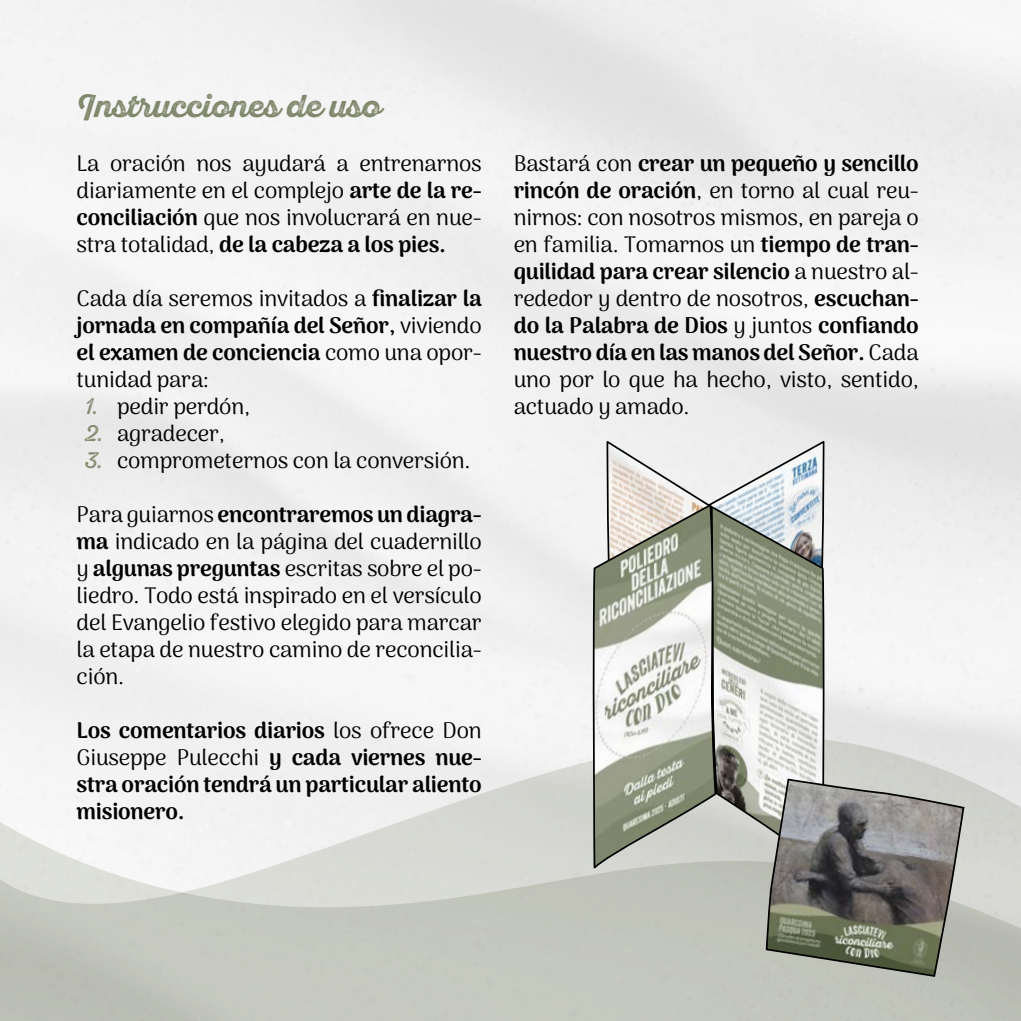
<style>
.page{position:relative;width:1021px;height:1021px;background:#fff}
.page>*{position:absolute;margin:0;border:0;box-sizing:border-box;transform-origin:0 0}
.t1{font:31.5px "Sant Elia Rough Bold Two";letter-spacing:-.01em;color:#80886c}
.t2{font:22.5px/27px "Arima Koshi";letter-spacing:-.01em;color:#000;text-align:justify}
.t3{font:900 22.5px/27px "Arima Koshi";letter-spacing:-.01em;color:#000;text-align:justify}
.s1{font-weight:900}
.s2{font-weight:400}
.s3{font-family:"Sant Elia Rough Two";color:#80886c}
</style>
<div class="page">
<img style="left:0;top:0;width:1020px;height:718px">
<div style="left:0;top:718px;width:1020px;height:37px;background:#f1f1f1"></div>
<svg style="left:0;top:755px;width:1020px;height:265px"></svg>
<svg style="left:592px;top:502px;width:13px;height:369px"></svg>
<svg style="left:605px;top:442px;width:360px;height:535px"></svg>
<h1 class="t1" style="left:77px;top:88px;width:306px">Instrucciones de uso</h1>
<p class="t2" style="left:77px;top:150px;width:407px">La oración nos ayudará a entrenarnos diariamente en el complejo <span class="s1">arte de la re&shy;conciliación</span> que nos involucrará en nue&shy;stra totalidad, <span class="s1">de la cabeza a los pies.</span></p>
<p class="t3" style="left:77px;top:285px;width:407px"><span class="s2">Cada día seremos invitados a</span> finalizar la jornada en compañía del Señor, <span class="s2">viviendo </span>el examen de conciencia <span class="s2">como una opor&shy;tunidad para:</span></p>
<p class="t2" style="left:85px;top:393px;width:166px"><span class="s3">1.</span> pedir perdón,</p>
<p class="t2" style="left:85px;top:420px;width:141px"><span class="s3">2.</span> agradecer,</p>
<p class="t2" style="left:85px;top:447px;width:387px"><span class="s3">3.</span> comprometernos con la conversión.</p>
<p class="t2" style="left:77px;top:501px;width:407px">Para guiarnos <span class="s1">encontraremos un diagra&shy;ma</span> indicado en la página del cuadernillo y <span class="s1">algunas preguntas</span> escritas sobre el po&shy;liedro. Todo está inspirado en el versículo del Evangelio festivo elegido para marcar la etapa de nuestro camino de reconcilia&shy;ción.</p>
<p class="t3" style="left:77px;top:717px;width:407px">Los comentarios diarios <span class="s2">los ofrece Don Giuseppe Pulecchi</span> y cada viernes nue&shy;stra oración tendrá un particular aliento misionero.</p>
<p class="t2" style="left:513px;top:150px;width:407px">Bastará con <span class="s1">crear un pequeño y sencillo rincón de oración</span>, en torno al cual reu&shy;nirnos: con nosotros mismos, en pareja o en familia. Tomarnos un <span class="s1">tiempo de tran&shy;quilidad para crear silencio</span> a nuestro al&shy;rededor y dentro de nosotros, <span class="s1">escuchan&shy;do la Palabra de Dios</span> y juntos <span class="s1">confiando nuestro día en las manos del Señor.</span> Cada uno por lo que ha hecho, visto, sentido, actuado y amado.</p>
</div>
